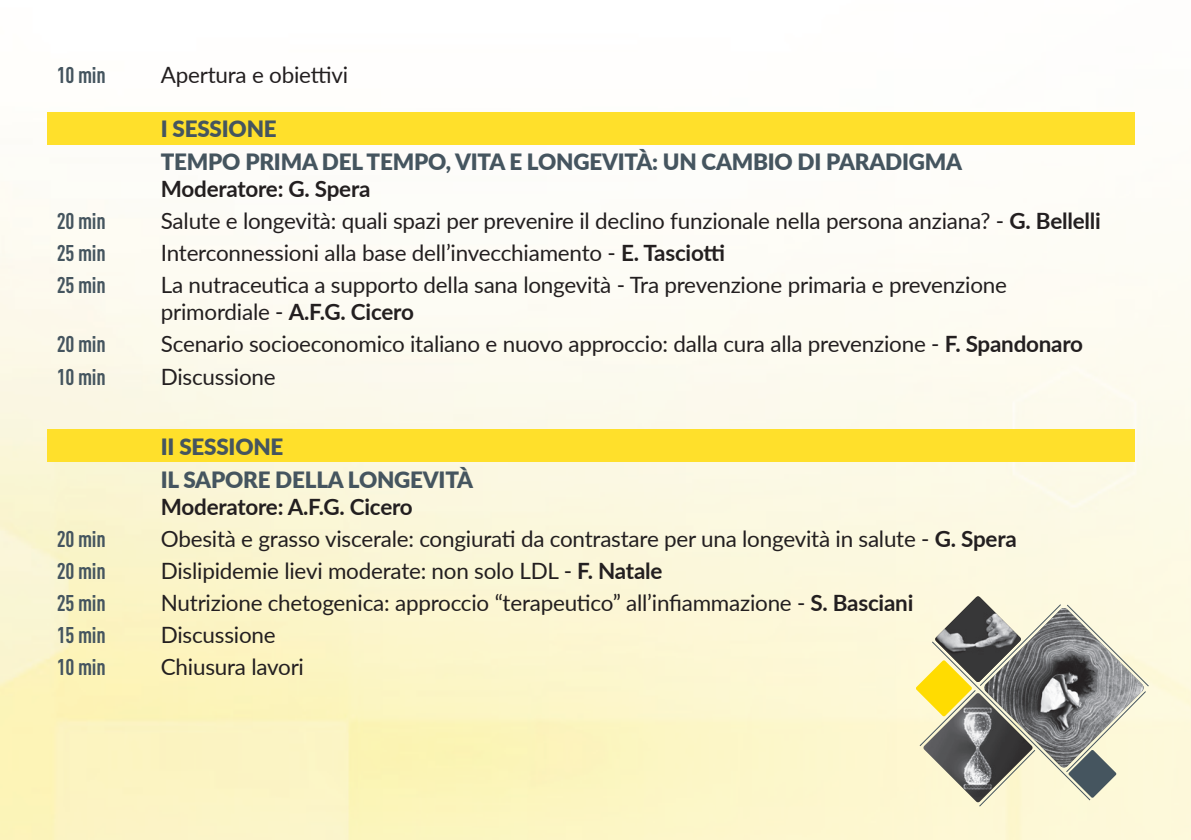
<style>
.page{position:relative;width:1191px;height:840px;background:#fff}
.page>*{position:absolute;margin:0;border:0;box-sizing:border-box;transform-origin:0 0}
.t1{font:22.4px/27px "Lato";letter-spacing:-.01em;color:#231f20}
.t2{font:900 22.4px/32.6px "Lato";letter-spacing:-.01em;color:#45555f}
.t3{font:700 condensed 22.4px "DIN Pro";letter-spacing:-.01em;color:#45555f}
.t4{font:700 22.4px "Lato";letter-spacing:-.015em;color:#231f20}
.s1{font-weight:700}
</style>
<div class="page">
<img style="left:0;top:112px;width:1191px;height:727px">
<div style="left:47px;top:113px;width:1087px;height:32px;background:#ffe02b"></div>
<div style="left:47px;top:429px;width:1087px;height:32px;background:#ffe02b"></div>
<svg style="left:915px;top:596px;width:234px;height:210px;background:#b0ae9a"></svg>
<p class="t3" style="left:57px;top:59px;width:51px">10 min</p>
<p class="t1" style="left:161px;top:61px;width:189px">Apertura e obiettivi</p>
<p class="t2" style="left:161px;top:112px;width:802px">I SESSIONE<br>TEMPO PRIMA DEL TEMPO, VITA E LONGEVITÀ: UN CAMBIO DI PARADIGMA</p>
<p class="t4" style="left:161px;top:172px;width:211px">Moderatore: G. Spera</p>
<p class="t3" style="left:57px;top:204px;width:51px">20 min</p>
<p class="t1" style="left:161px;top:206px;width:941px">Salute e longevità: quali spazi per prevenire il declino funzionale nella persona anziana? - <span class="s1">G. Bellelli</span></p>
<p class="t3" style="left:57px;top:236px;width:51px">25 min</p>
<p class="t1" style="left:161px;top:238px;width:566px">Interconnessioni alla base dell’invecchiamento - <span class="s1">E. Tasciotti</span></p>
<p class="t3" style="left:57px;top:268px;width:51px">25 min</p>
<p class="t1" style="left:161px;top:270px;width:847px">La nutraceutica a supporto della sana longevità - Tra prevenzione primaria e prevenzione primordiale - <span class="s1">A.F.G. Cicero</span></p>
<p class="t3" style="left:57px;top:327px;width:51px">20 min</p>
<p class="t1" style="left:161px;top:329px;width:923px">Scenario socioeconomico italiano e nuovo approccio: dalla cura alla prevenzione - <span class="s1">F. Spandonaro</span></p>
<p class="t3" style="left:57px;top:360px;width:51px">10 min</p>
<p class="t1" style="left:161px;top:362px;width:116px">Discussione</p>
<p class="t2" style="left:161px;top:429px;width:314px">II SESSIONE<br>IL SAPORE DELLA LONGEVITÀ</p>
<p class="t4" style="left:161px;top:490px;width:253px">Moderatore: A.F.G. Cicero</p>
<p class="t3" style="left:57px;top:521px;width:51px">20 min</p>
<p class="t1" style="left:161px;top:524px;width:857px">Obesità e grasso viscerale: congiurati da contrastare per una longevità in salute - <span class="s1">G. Spera</span></p>
<p class="t3" style="left:57px;top:553px;width:51px">20 min</p>
<p class="t1" style="left:161px;top:556px;width:503px">Dislipidemie lievi moderate: non solo LDL - <span class="s1">F. Natale</span></p>
<p class="t3" style="left:57px;top:585px;width:51px">25 min</p>
<p class="t1" style="left:161px;top:588px;width:754px">Nutrizione chetogenica: approccio “terapeutico” all’infiammazione - <span class="s1">S. Basciani</span></p>
<p class="t3" style="left:57px;top:617px;width:51px">15 min</p>
<p class="t1" style="left:161px;top:620px;width:116px">Discussione</p>
<p class="t3" style="left:57px;top:649px;width:51px">10 min</p>
<p class="t1" style="left:161px;top:652px;width:145px">Chiusura lavori</p>
</div>
